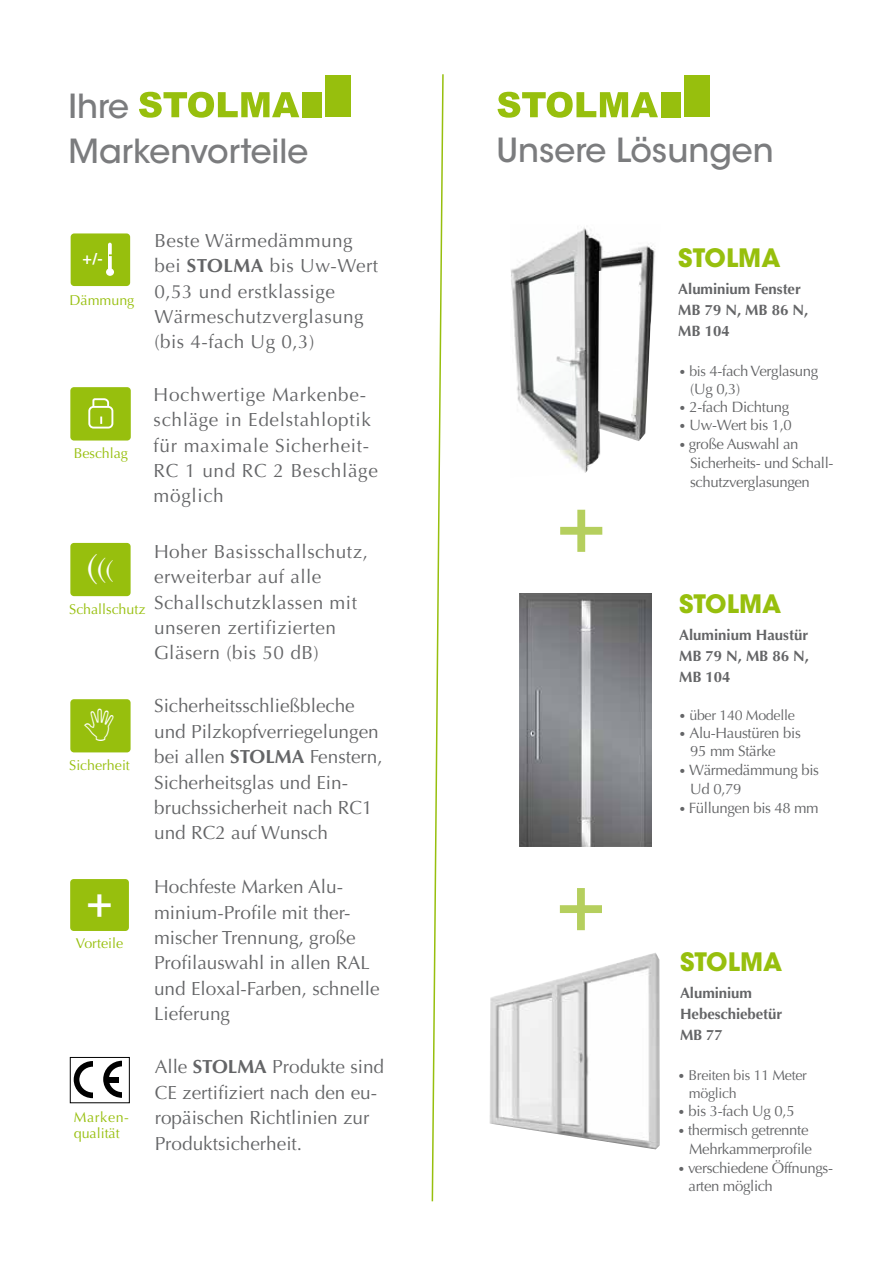
<style>
.page{position:relative;width:893px;height:1263px;background:#fff}
.page>*{position:absolute;margin:0;border:0;box-sizing:border-box;transform-origin:0 0}
.t1{font:700 83.25px "Optima";color:#b5cf5e}
.t2{font:500 33px/45px "ITC Avant Garde Std";color:#7b7c7e}
.t3{font:700 25.2px "ITC Avant Garde Std";color:#97bf0d}
.t4{font:19.05px/25.3px "Optima";color:#646567}
.t5{font:19.05px/25.3px "Optima";letter-spacing:.025em;color:#646567}
.t6{font:19.05px/25.3px "Optima";letter-spacing:.035em;color:#646567}
.t7{font:700 16.05px "Myriad Pro";color:#fff}
.t8{font:15px/18.8px "Optima";letter-spacing:-.025em;color:#646567}
.t9{font:700 15px/21px "Optima";letter-spacing:-.005em;color:#646567}
.t10{font:14.25px/15.9px "Optima";color:#97bf0d}
.t11{font:14.25px/18px "Optima";letter-spacing:-.02em;color:#646567}
.s1{font-weight:700}
.s2{font-size:12px}
.s3{font-size:14.25px}
</style>
<div class="page">
<svg style="left:431px;top:74px;width:13px;height:1128px"></svg>
<div style="left:70px;top:387px;width:61px;height:53px;background:#97bf0d;border-radius:4px"></div>
<div style="left:88px;top:406px;width:25px;height:22px;border:2px solid #fff;border-radius:4px"></div>
<svg style="left:91px;top:398px;width:19px;height:10px"></svg>
<svg style="left:100px;top:416px;width:2px;height:8px"></svg>
<div style="left:70px;top:879px;width:59px;height:52px;background:#97bf0d;border-radius:4px"></div>
<div style="left:71px;top:233px;width:59px;height:53px;background:#97bf0d;border-radius:4px"></div>
<svg style="left:108px;top:243px;width:4px;height:27px"></svg>
<div style="left:106px;top:268px;width:8px;height:8px;background:#fff;border-radius:50%"></div>
<div style="left:70px;top:543px;width:61px;height:53px;background:#97bf0d;border-radius:4px"></div>
<div style="left:70px;top:699px;width:61px;height:53px;background:#97bf0d;border-radius:4px"></div>
<div style="left:74px;top:1061px;width:38px;height:37px;border:6px solid #000;border-radius:50%"></div>
<div style="left:94px;top:1060px;width:18px;height:41px;background:#fff"></div>
<div style="left:103px;top:1061px;width:38px;height:37px;border:6px solid #000;border-radius:50%"></div>
<div style="left:123px;top:1059px;width:19px;height:41px;background:#fff"></div>
<div style="left:108px;top:1077px;width:11px;height:5px;background:#000"></div>
<div style="left:70px;top:1057px;width:60px;height:46px;border:1px solid #000"></div>
<svg style="left:139px;top:92px;width:160px;height:26px"></svg>
<div style="left:325px;top:75px;width:26px;height:42px;background:#97bf0d"></div>
<div style="left:303px;top:92px;width:19px;height:25px;background:#97bf0d"></div>
<svg style="left:498px;top:92px;width:160px;height:26px"></svg>
<div style="left:684px;top:75px;width:26px;height:42px;background:#97bf0d"></div>
<div style="left:661px;top:92px;width:20px;height:25px;background:#97bf0d"></div>
<img style="left:511px;top:227px;width:144px;height:246px">
<svg style="left:598px;top:265px;width:40px;height:157px"></svg>
<svg style="left:529px;top:272px;width:47px;height:133px"></svg>
<img style="left:520px;top:593px;width:131px;height:254px">
<img style="left:489px;top:953px;width:171px;height:196px">
<h2 class="t2" style="left:69px;top:84px;width:241px">Ihre<br>Markenvorteile</h2>
<p class="t7" style="left:83px;top:248px;width:22px">+/-</p>
<p class="t10" style="left:70px;top:292px;width:66px">Dämmung</p>
<p class="t10" style="left:74px;top:445px;width:56px">Beschlag</p>
<p class="t5" style="left:154px;top:228px;width:225px">Beste Wärmedämmung bei <span class="s1">STOLMA</span> bis Uw-Wert<br>0,53 und erstklassige<br>Wärmeschutzverglasung (bis 4-fach Ug 0,3)</p>
<p class="t6" style="left:154px;top:382px;width:226px">Hochwertige Markenbe&shy;schläge in Edelstahloptik für maximale Sicherheit-<br>RC 1 und RC 2 Beschläge möglich</p>
<p class="t10" style="left:69px;top:601px;width:78px">Schallschutz</p>
<p class="t5" style="left:154px;top:539px;width:215px">Hoher Basisschallschutz, erweiterbar auf alle<br>Schallschutzklassen mit unseren zertifizierten<br>Gläsern (bis 50 dB)</p>
<p class="t10" style="left:69px;top:757px;width:62px">Sicherheit</p>
<p class="t4" style="left:154px;top:693px;width:230px">Sicherheitsschließbleche und Pilzkopfverriegelungen bei allen <span class="s1">STOLMA</span> Fenstern,<br>Sicherheitsglas und Ein&shy;bruchssicherheit nach RC1 und RC2 auf Wunsch</p>
<p class="t10" style="left:76px;top:935px;width:49px">Vorteile</p>
<p class="t10" style="left:74px;top:1110px;width:57px">Marken&shy;qualität</p>
<p class="t4" style="left:154px;top:874px;width:227px">Hochfeste Marken Alu&shy;minium-Profile mit ther&shy;mischer Trennung, große<br>Profilauswahl in allen RAL und Eloxal-Farben, schnelle<br>Lieferung</p>
<p class="t4" style="left:155px;top:1054px;width:231px">Alle <span class="s1">STOLMA</span> Produkte sind<br>CE zertifiziert nach den eu&shy;ropäischen Richtlinien zur<br>Produktsicherheit.</p>
<h2 class="t2" style="left:496px;top:128px;width:279px">Unsere Lösungen</h2>
<h1 class="t1" style="left:556px;top:475px;width:52px">+</h1>
<h1 class="t1" style="left:556px;top:853px;width:52px">+</h1>
<h3 class="t3" style="left:678px;top:241px;width:104px">STOLMA</h3>
<p class="t9" style="left:678px;top:278px;width:131px">Aluminium Fenster<br>MB 79 N, MB 86 N,<br>MB 104</p>
<p class="t8" style="left:690px;top:362px;width:130px;line-height:18px;text-indent:-12px"><span class="s2">•</span> <span class="s3">bis</span> 4-fach Verglasung (Ug 0,3)</p>
<p class="t8" style="left:679px;top:397px;width:112px"><span class="s2">•</span> 2-fach Dichtung</p>
<p class="t8" style="left:679px;top:416px;width:115px"><span class="s2">•</span> Uw-Wert bis 1,0</p>
<p class="t8" style="left:690px;top:435px;width:145px;text-indent:-11px"><span class="s2">•</span> große Auswahl an<br>Sicherheits- und Schall&shy;schutzverglasungen</p>
<h3 class="t3" style="left:679px;top:587px;width:104px">STOLMA</h3>
<p class="t9" style="left:679px;top:624px;width:131px;text-align:justify">Aluminium Haustür MB 79 N, MB 86 N, MB 104</p>
<p class="t11" style="left:679px;top:707px;width:118px"><span class="s2">•</span> über 140 Modelle</p>
<p class="t8" style="left:690px;top:724px;width:112px;line-height:18px;text-indent:-12px"><span class="s2">•</span> Alu-Haustüren bis<br>95 mm Stärke</p>
<p class="t8" style="left:690px;top:761px;width:130px;text-indent:-12px"><span class="s2">•</span> Wärmedämmung bis<br>Ud 0,79</p>
<p class="t8" style="left:679px;top:798px;width:142px"><span class="s2">•</span> Füllungen bis 48 mm</p>
<h3 class="t3" style="left:680px;top:946px;width:104px">STOLMA</h3>
<p class="t9" style="left:680px;top:983px;width:104px">Aluminium<br>Hebeschiebetür<br>MB 77</p>
<p class="t11" style="left:689px;top:1066px;width:120px;text-indent:-11px"><span class="s2">•</span> Breiten bis 11 Meter möglich</p>
<p class="t8" style="left:678px;top:1102px;width:118px"><span class="s2">•</span> bis 3-fach Ug 0,5</p>
<p class="t8" style="left:678px;top:1121px;width:136px;text-align:right"><span class="s2">•</span> thermisch getrennte<br>Mehrkammerprofile</p>
<p class="t8" style="left:689px;top:1158px;width:146px;text-indent:-11px"><span class="s2">•</span> verschiedene Öffnungs&shy;arten möglich</p>
</div>
